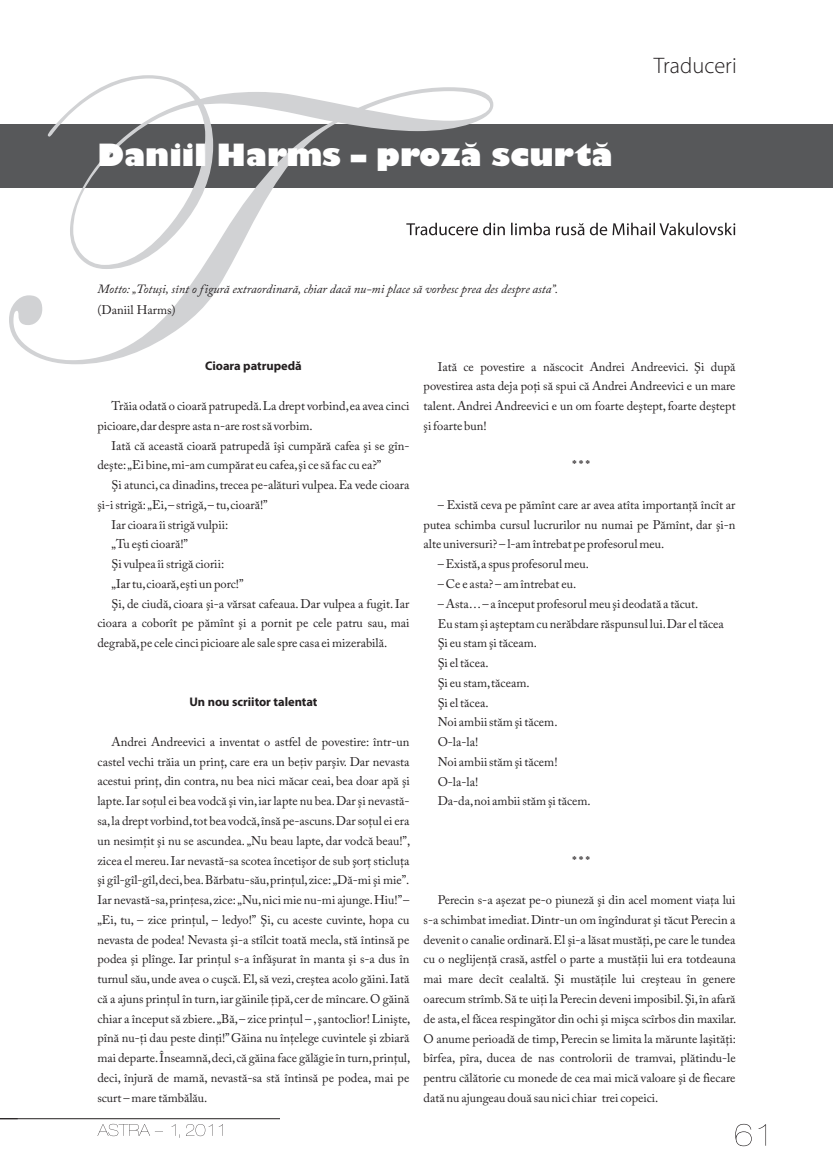
<style>
.page{position:relative;width:833px;height:1170px;background:#fff}
.page>*{position:absolute;margin:0;border:0;box-sizing:border-box;transform-origin:0 0}
.t1{font:800 30px "Gill Sans";color:#fff}
.t2{font:300 22.5px "Myriad Pro";color:#231f20}
.t3{font:12.5px/19.8px "Adobe Caslon Pro";color:#231f20;text-align:justify}
.t4{font:italic 12.5px "Adobe Caslon Pro";color:#231f20}
.t5{font:700 12.5px "Myriad Pro";color:#231f20}
.t6{font:600 12.5px "Adobe Caslon Pro";color:#231f20}
</style>
<div class="page">
<div style="left:0;top:124px;width:833px;height:64px;background:#57585a"></div>
<svg style="left:9px;top:75px;width:484px;height:289px"></svg>
<svg style="left:735px;top:1123px;width:31px;height:23px"></svg>
<hr style="left:0;top:1118px;width:280px;height:1px;background:#231f20">
<svg style="left:97px;top:1123px;width:126px;height:14px"></svg>
<svg style="left:406px;top:223px;width:329px;height:12px"></svg>
<h1 class="t1" style="left:97px;top:143px;width:517px">Daniil Harms – proză scurtă</h1>
<h2 class="t2" style="left:653px;top:56px;width:85px">Traduceri</h2>
<p class="t4" style="left:97px;top:284px;width:462px">Motto: „Totuşi, sînt o figură extraordinară, chiar dacă nu-mi place să vorbesc prea des despre asta”.</p>
<p class="t3" style="left:97px;top:301px;width:80px">(Daniil Harms)</p>
<p class="t5" style="left:205px;top:361px;width:98px">Cioara patrupedă</p>
<p class="t3" style="left:97px;top:397px;width:313px;text-indent:14px">Trăia odată o cioară patrupedă. La drept vorbind, ea avea cinci picioare, dar despre asta n-are rost să vorbim.</p>
<p class="t3" style="left:97px;top:436px;width:313px;text-indent:14px">Iată că această cioară patrupedă îşi cumpără cafea şi se gîn&shy;deşte: „Ei bine, mi-am cumpărat eu cafea, şi ce să fac cu ea?”</p>
<p class="t3" style="left:112px;top:476px;width:299px">Şi atunci, ca dinadins, trecea pe-alături vulpea. Ea vede cioara</p>
<p class="t3" style="left:97px;top:496px;width:172px">şi-i strigă: „Ei, – strigă, – tu, cioară!”</p>
<p class="t3" style="left:112px;top:515px;width:118px">Iar cioara îi strigă vulpii:</p>
<p class="t3" style="left:112px;top:535px;width:78px">„Tu eşti cioară!”</p>
<p class="t3" style="left:112px;top:555px;width:114px">Şi vulpea îi strigă ciorii:</p>
<p class="t3" style="left:112px;top:575px;width:133px">„Iar tu, cioară, eşti un porc!”</p>
<p class="t3" style="left:112px;top:594px;width:299px">Şi, de ciudă, cioara şi-a vărsat cafeaua. Dar vulpea a fugit. Iar</p>
<p class="t3" style="left:97px;top:614px;width:313px">cioara a coborît pe pămînt şi a pornit pe cele patru sau, mai</p>
<p class="t3" style="left:97px;top:634px;width:291px">degrabă, pe cele cinci picioare ale sale spre casa ei mizerabilă.</p>
<p class="t5" style="left:189px;top:697px;width:130px">Un nou scriitor talentat</p>
<p class="t3" style="left:97px;top:733px;width:314px;text-indent:14px">Andrei Andreevici a inventat o astfel de povestire: într-un castel vechi trăia un prinţ, care era un beţiv parşiv. Dar nevasta acestui prinţ, din contra, nu bea nici măcar ceai, bea doar apă şi lapte. Iar soţul ei bea vodcă şi vin, iar lapte nu bea. Dar şi nevastă&shy;sa, la drept vorbind, tot bea vodcă, însă pe-ascuns. Dar soţul ei era un nesimţit şi nu se ascundea. „Nu beau lapte, dar vodcă beau!”, zicea el mereu. Iar nevastă-sa scotea încetişor de sub şorţ sticluţa şi gîl-gîl-gîl, deci, bea. Bărbatu-său, prinţul, zice: „Dă-mi şi mie”.<br>Iar nevastă-sa, prinţesa, zice: „Nu, nici mie nu-mi ajunge. Hiu!” – „Ei, tu, – zice prinţul, – ledyo!” Şi, cu aceste cuvinte, hopa cu nevasta de podea! Nevasta şi-a stîlcit toată mecla, stă întinsă pe podea şi plînge. Iar prinţul s-a înfăşurat în manta şi s-a dus în turnul său, unde avea o cuşcă. El, să vezi, creştea acolo găini. Iată că a ajuns prinţul în turn, iar găinile ţipă, cer de mîncare. O găină chiar a început să zbiere. „Bă, – zice prinţul – , şantoclior! Linişte, pînă nu-ți dau peste dinţi!” Găina nu înţelege cuvintele şi zbiară mai departe. Înseamnă, deci, că găina face gălăgie în turn, prinţul, deci, înjură de mamă, nevastă-sa stă întinsă pe podea, mai pe scurt – mare tămbălău.</p>
<p class="t3" style="left:423px;top:358px;width:313px;text-indent:14px">Iată ce povestire a născocit Andrei Andreevici. Şi după povestirea asta deja poţi să spui că Andrei Andreevici e un mare talent. Andrei Andreevici e un om foarte deştept, foarte deştept şi foarte bun!</p>
<p class="t6" style="left:572px;top:460px;width:19px">* * *</p>
<p class="t3" style="left:423px;top:496px;width:313px;text-indent:14px">– Există ceva pe pămînt care ar avea atîta importanţă încît ar putea schimba cursul lucrurilor nu numai pe Pămînt, dar şi-n alte universuri? – l-am întrebat pe profesorul meu.</p>
<p class="t3" style="left:438px;top:555px;width:153px">– Există, a spus profesorul meu.</p>
<p class="t3" style="left:438px;top:575px;width:140px">– Ce e asta? – am întrebat eu.</p>
<p class="t3" style="left:438px;top:595px;width:288px;text-align:left">– Asta… – a început profesorul meu şi deodată a tăcut.<br>Eu stam şi aşteptam cu nerăbdare răspunsul lui. Dar el tăcea<br>Şi eu stam şi tăceam.<br>Şi el tăcea.<br>Şi eu stam, tăceam.<br>Şi el tăcea.<br>Noi ambii stăm şi tăcem.<br>O-la-la!<br>Noi ambii stăm şi tăcem!<br>O-la-la!<br>Da-da, noi ambii stăm şi tăcem.</p>
<p class="t6" style="left:572px;top:855px;width:19px">* * *</p>
<p class="t3" style="left:423px;top:891px;width:314px;text-indent:14px">Perecin s-a aşezat pe-o piuneză şi din acel moment viaţa lui s-a schimbat imediat. Dintr-un om îngîndurat şi tăcut Perecin a devenit o canalie ordinară. El şi-a lăsat mustăţi, pe care le tundea cu o neglijenţă crasă, astfel o parte a mustăţii lui era totdeauna mai mare decît cealaltă. Şi mustăţile lui creşteau în genere oarecum strîmb. Să te uiţi la Perecin deveni imposibil. Şi, în afară de asta, el făcea respingător din ochi şi mişca scîrbos din maxilar.<br>O anume perioadă de timp, Perecin se limita la mărunte laşităţi: bîrfea, pîra, ducea de nas controlorii de tramvai, plătindu-le pentru călătorie cu monede de cea mai mică valoare şi de fiecare dată nu ajungeau două sau nici chiar trei copeici.</p>
</div>
